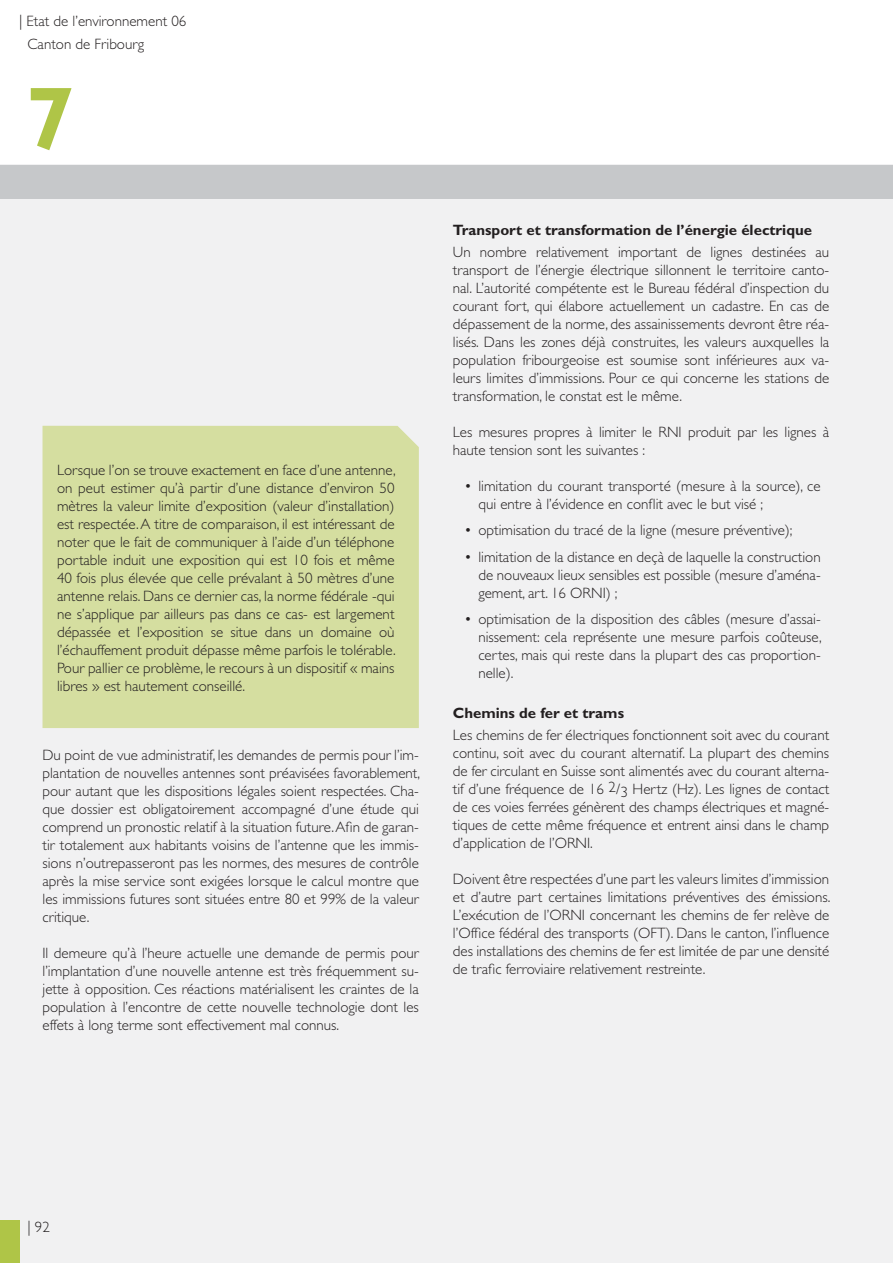
<style>
.page{position:relative;width:893px;height:1263px;background:#fff}
.page>*{position:absolute;margin:0;border:0;box-sizing:border-box;transform-origin:0 0}
.t1{font:700 90px "Gill Sans";color:#afc547}
.t2{font:300 15px/18px "Gill Sans";color:#231f20;text-align:justify}
.t3{font:700 15px "Gill Sans";color:#231f20}
.t4{font:15px/26.5px "Gill Sans";color:#231f20}
</style>
<div class="page">
<div style="left:0;top:165px;width:893px;height:1098px;background:#f1f1f2"></div>
<div style="left:0;top:165px;width:893px;height:33px;background:#c6c8ca"></div>
<div style="left:0;top:1220px;width:19px;height:43px;background:#afc547"></div>
<div style="left:43px;top:426px;width:376px;height:302px;background:#d5dea0"></div>
<p class="t2" style="left:27px;top:12px;width:160px;line-height:22.5px;text-indent:-8px">| Etat de l’environnement 06<br>Canton de Fribourg</p>
<h1 class="t1" style="left:25px;top:88px;width:51px">7</h1>
<p class="t2" style="left:57px;top:463px;width:340px">Lorsque l’on se trouve exactement en face d’une antenne, on peut estimer qu’à partir d’une distance d’environ 50 mètres la valeur limite d’exposition (valeur d’installation) est respectée. A titre de comparaison, il est intéressant de noter que le fait de communiquer à l’aide d’un téléphone portable induit une exposition qui est 10 fois et même 40 fois plus élevée que celle prévalant à 50 mètres d’une antenne relais. Dans ce dernier cas, la norme fédérale -qui ne s’applique par ailleurs pas dans ce cas- est largement dépassée et l’exposition se situe dans un domaine où l’échauffement produit dépasse même parfois le tolérable.<br>Pour pallier ce problème, le recours à un dispositif « mains libres » est hautement conseillé.</p>
<p class="t2" style="left:43px;top:747px;width:379px">Du point de vue administratif, les demandes de permis pour l’im&shy;plantation de nouvelles antennes sont préavisées favorablement, pour autant que les dispositions légales soient respectées. Cha&shy;que dossier est obligatoirement accompagné d’une étude qui comprend un pronostic relatif à la situation future. Afin de garan&shy;tir totalement aux habitants voisins de l’antenne que les immis&shy;sions n’outrepasseront pas les normes, des mesures de contrôle après la mise service sont exigées lorsque le calcul montre que les immissions futures sont situées entre 80 et 99% de la valeur critique.</p>
<p class="t2" style="left:43px;top:945px;width:378px">Il demeure qu’à l’heure actuelle une demande de permis pour l’implantation d’une nouvelle antenne est très fréquemment su&shy;jette à opposition. Ces réactions matérialisent les craintes de la population à l’encontre de cette nouvelle technologie dont les effets à long terme sont effectivement mal connus.</p>
<p class="t3" style="left:453px;top:224px;width:361px">Transport et transformation de l’énergie électrique</p>
<p class="t2" style="left:453px;top:244px;width:378px">Un nombre relativement important de lignes destinées au transport de l’énergie électrique sillonnent le territoire canto&shy;nal. L’autorité compétente est le Bureau fédéral d’inspection du courant fort, qui élabore actuellement un cadastre. En cas de dépassement de la norme, des assainissements devront être réa&shy;lisés. Dans les zones déjà construites, les valeurs auxquelles la population fribourgeoise est soumise sont inférieures aux va&shy;leurs limites d’immissions. Pour ce qui concerne les stations de transformation, le constat est le même.</p>
<p class="t2" style="left:453px;top:424px;width:378px">Les mesures propres à limiter le RNI produit par les lignes à haute tension sont les suivantes :</p>
<p class="t2" style="left:478px;top:478px;width:344px">limitation du courant transporté (mesure à la source), ce qui entre à l’évidence en conflit avec le but visé ;</p>
<p class="t2" style="left:478px;top:519px;width:344px;line-height:26.5px">optimisation du tracé de la ligne (mesure préventive); limitation de la distance en deçà de laquelle la construction</p>
<p class="t2" style="left:478px;top:567px;width:344px">de nouveaux lieux sensibles est possible (mesure d’aména&shy;gement, art. 16 ORNI) ;</p>
<p class="t2" style="left:478px;top:612px;width:345px">optimisation de la disposition des câbles (mesure d’assai&shy;nissement: cela représente une mesure parfois coûteuse, certes, mais qui reste dans la plupart des cas proportion&shy;nelle).</p>
<p class="t3" style="left:453px;top:707px;width:173px">Chemins de fer et trams</p>
<p class="t2" style="left:453px;top:727px;width:378px">Les chemins de fer électriques fonctionnent soit avec du courant continu, soit avec du courant alternatif. La plupart des chemins de fer circulant en Suisse sont alimentés avec du courant alterna&shy;tif d’une fréquence de 16 2/3 Hertz (Hz). Les lignes de contact de ces voies ferrées génèrent des champs électriques et magné&shy;tiques de cette même fréquence et entrent ainsi dans le champ d’application de l’ORNI.</p>
<p class="t2" style="left:453px;top:871px;width:379px">Doivent être respectées d’une part les valeurs limites d’immission et d’autre part certaines limitations préventives des émissions.<br>L’exécution de l’ORNI concernant les chemins de fer relève de l’Office fédéral des transports (OFT). Dans le canton, l’influence des installations des chemins de fer est limitée de par une densité de trafic ferroviaire relativement restreinte.</p>
<p class="t4" style="left:466px;top:474px;width:7px">•</p>
<p class="t4" style="left:466px;top:519px;width:7px">• •</p>
<p class="t4" style="left:466px;top:608px;width:7px">•</p>
<p class="t2" style="left:27px;top:1219px;width:24px">| 92</p>
</div>
